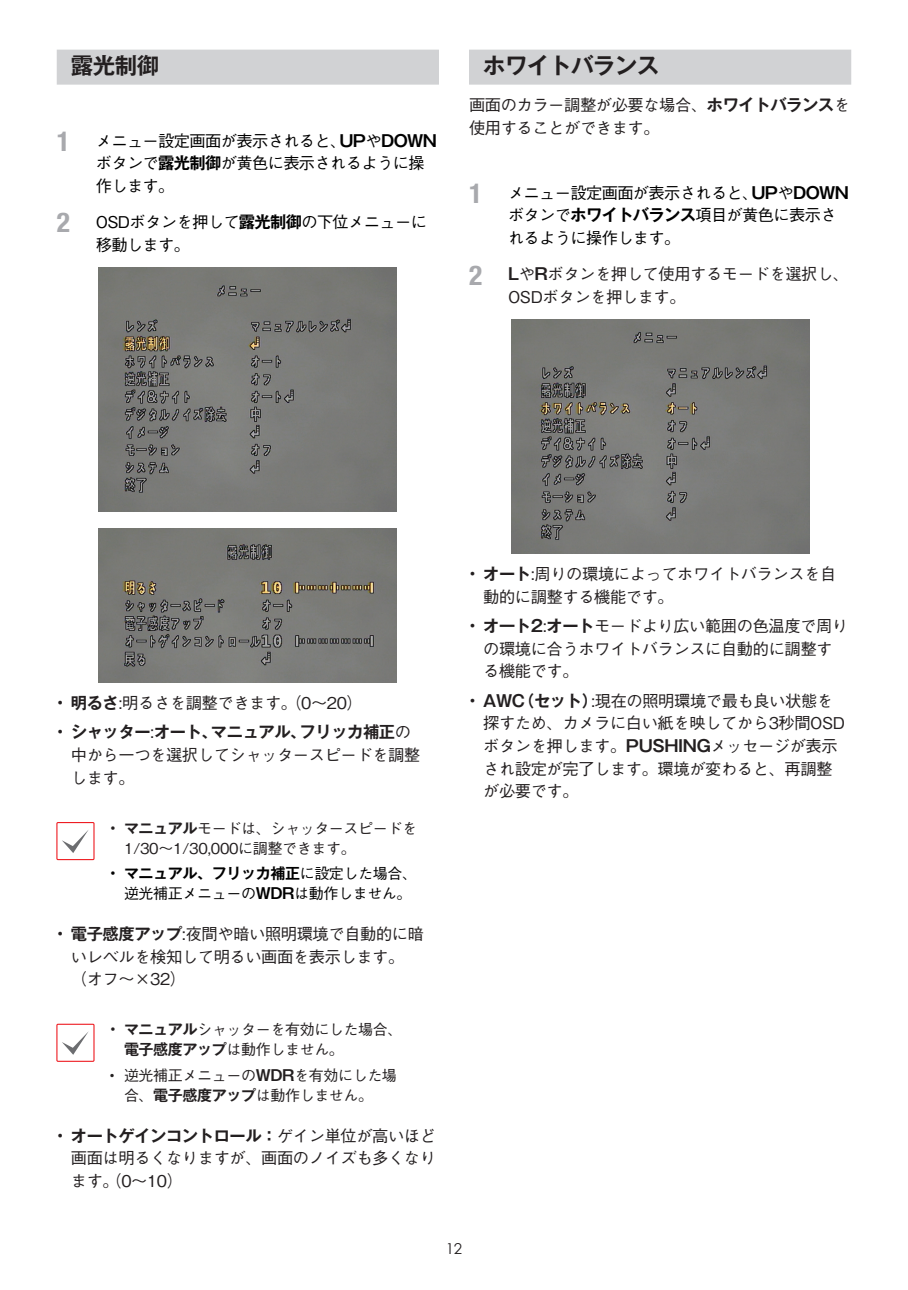
<style>
.page{position:relative;width:908px;height:1290px;background:#fff}
.page>*{position:absolute;margin:0;border:0;box-sizing:border-box;transform-origin:0 0}
.t1{font:700 22.5px "Gothic MB101 Pro De";letter-spacing:-.025em;color:#231f20}
.t2{font:500 16.25px/22.5px "Gothic BBB Pro";letter-spacing:-.025em;color:#231f20}
.t3{font:500 16.25px/22.5px "Gothic BBB Pro";letter-spacing:-.04em;color:#000}
.t4{font:700 16.25px "Gothic MB101 Pro De";letter-spacing:-.025em;color:#231f20}
.t5{font:500 15px/20px "Gothic BBB Pro";letter-spacing:-.025em;color:#231f20}
.t6{font:700 15px "Gothic MB101 Pro De";letter-spacing:-.025em;color:#000}
.t7{font:500 15px "Gothic BBB Pro";letter-spacing:-.025em;color:#000}
.t8{font:15px "Century Gothic";color:#231f20}
.s1{font-family:"Helvetica Neue";font-weight:700;font-stretch:condensed;font-size:27.5px;color:#a8a9ad}
.s2{font-family:"Gothic MB101 Pro De";font-weight:700}
.s3{font-family:"Gothic BBB Pro";font-weight:500}
</style>
<div class="page">
<div style="left:57px;top:50px;width:382px;height:35px;background:#d1d2d4"></div>
<img style="left:99px;top:268px;width:297px;height:243px">
<img style="left:99px;top:528px;width:297px;height:154px">
<div style="left:57px;top:822px;width:37px;height:38px;border:1px solid #ee1d23"></div>
<svg style="left:62px;top:830px;width:27px;height:23px"></svg>
<div style="left:57px;top:1024px;width:37px;height:38px;border:1px solid #ee1d23"></div>
<svg style="left:62px;top:1031px;width:27px;height:24px"></svg>
<div style="left:469px;top:50px;width:381px;height:35px;background:#d1d2d4"></div>
<img style="left:511px;top:320px;width:297px;height:233px">
<h1 class="t1" style="left:71px;top:47px;width:90px">露光制御</h1>
<p class="t3" style="left:96px;top:127px;width:342px;text-indent:-39px"><span class="s1">1</span> メニュー設定画面が表示されると、<span class="s2">UP</span>や<span class="s2">DOWN</span>ボタンで<span class="s2">露光制御</span>が黄色に表示されるように操作します。</p>
<p class="t3" style="left:96px;top:209px;width:332px;text-indent:-39px"><span class="s1">2</span> OSDボタンを押して<span class="s2">露光制御</span>の下位メニューに移動します。</p>
<h1 class="t1" style="left:483px;top:47px;width:178px">ホワイトバランス</h1>
<p class="t2" style="left:469px;top:92px;width:382px">画面のカラー調整が必要な場合、<span class="s2">ホワイトバランス</span>を使用することができます。</p>
<p class="t3" style="left:508px;top:179px;width:342px;text-indent:-39px"><span class="s1">1</span> メニュー設定画面が表示されると、<span class="s2">UP</span>や<span class="s2">DOWN</span>ボタンで<span class="s2">ホワイトバランス</span>項目が黄色に表示されるように操作します。</p>
<p class="t2" style="left:508px;top:261px;width:342px;text-indent:-39px"><span class="s1">2</span> <span class="s2">L</span>や<span class="s2">R</span>ボタンを押して使用するモードを選択し、<br>OSDボタンを押します。</p>
<p class="t2" style="left:57px;top:689px;width:307px"><span class="s2">• 明るさ</span>:明るさを調整できます。（0～20）</p>
<p class="t4" style="left:57px;top:719px;width:355px">• シャッター<span class="s3">:</span>オート、マニュアル、フリッカ補正<span class="s3">の</span></p>
<p class="t2" style="left:71px;top:741px;width:350px">中から一つを選択してシャッタースピードを調整します。</p>
<p class="t5" style="left:124px;top:816px;width:294px;text-indent:-14px"><span class="s2">• マニュアル</span>モードは、シャッタースピードを<br>1/30～1/30,000に調整できます。</p>
<p class="t6" style="left:110px;top:861px;width:309px">• マニュアル、フリッカ補正<span class="s3">に設定した場合、</span></p>
<p class="t7" style="left:124px;top:881px;width:289px">逆光補正メニューの<span class="s2">WDR</span>は動作しません。</p>
<p class="t2" style="left:71px;top:921px;width:354px;text-indent:-14px"><span class="s2">• 電子感度アップ</span>:夜間や暗い照明環境で自動的に暗いレベルを検知して明るい画面を表示します。（オフ～×32）</p>
<p class="t5" style="left:124px;top:1018px;width:280px;text-indent:-14px"><span class="s2">• マニュアル</span>シャッターを有効にした場合、<span class="s2">電子感度アップ</span>は動作しません。</p>
<p class="t5" style="left:124px;top:1063px;width:274px;text-indent:-14px">• 逆光補正メニューの<span class="s2">WDR</span>を有効にした場合、<span class="s2">電子感度アップ</span>は動作しません。</p>
<p class="t4" style="left:57px;top:1122px;width:380px">• オートゲインコントロール：<span class="s3">ゲイン単位が高いほど</span></p>
<p class="t2" style="left:71px;top:1145px;width:366px">画面は明るくなりますが、画面のノイズも多くなります。（0～10）</p>
<p class="t2" style="left:483px;top:561px;width:354px;text-indent:-14px"><span class="s2">• オート</span>:周りの環境によってホワイトバランスを自動的に調整する機能です。</p>
<p class="t2" style="left:483px;top:613px;width:366px;text-indent:-14px"><span class="s2">• オ一ト2</span>:<span class="s2">オート</span>モードより広い範囲の色温度で周りの環境に合うホワイトバランスに自動的に調整する機能です。</p>
<p class="t2" style="left:483px;top:687px;width:363px;text-indent:-14px"><span class="s2">• AWC（セット）</span>:現在の照明環境で最も良い状態を探すため、カメラに白い紙を映してから3秒間OSDボタンを押します。<span class="s2">PUSHING</span>メッセージが表示され設定が完了します。環境が変わると、再調整が必要です。</p>
<p class="t8" style="left:445px;top:1239px;width:18px">12</p>
</div>
